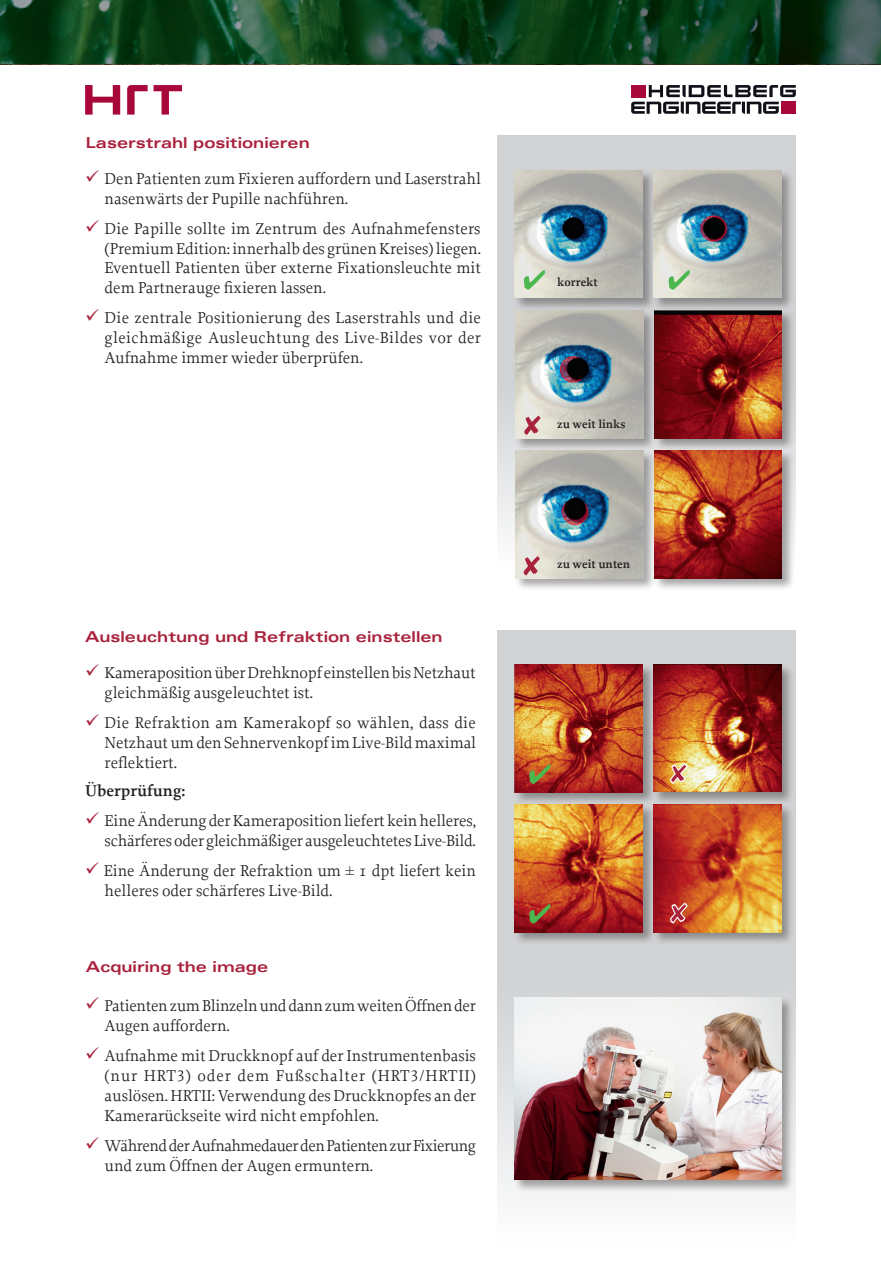
<style>
.page{position:relative;width:881px;height:1263px;background:#fff}
.page>*{position:absolute;margin:0;border:0;box-sizing:border-box;transform-origin:0 0}
.t1{font:16.5px/19.8px "Proforma";color:#231f20}
.t2{font:16.5px/19.8px "Proforma";letter-spacing:-.025em;color:#231f20}
.t3{font:600 16.5px "Proforma";color:#231f20}
.t4{font:700 expanded 15px "Univers LT";color:#a9233d}
.t5{font:600 12px "Proforma";color:#231f20}
.s1{color:#a9233d}
.s2{font-family:"Times New Roman"}
</style>
<div class="page">
<img style="left:0;top:0;width:880px;height:64px">
<svg style="left:497px;top:630px;width:297px;height:563px;background:#d2d3d5"></svg>
<svg style="left:631px;top:85px;width:164px;height:29px"></svg>
<div style="left:631px;top:85px;width:15px;height:12px;background:#a80739"></div>
<div style="left:780px;top:102px;width:15px;height:12px;background:#a80739"></div>
<svg style="left:127px;top:85px;width:20px;height:30px"></svg>
<svg style="left:85px;top:85px;width:35px;height:30px"></svg>
<svg style="left:153px;top:85px;width:29px;height:30px"></svg>
<div style="left:497px;top:136px;width:297px;height:468px;background:linear-gradient(to bottom,#c4c5c8,#f6f6f7)"></div>
<div style="left:652px;top:664px;width:142px;height:141px;background:#231f20;opacity:.4"></div>
<img style="left:655px;top:664px;width:126px;height:128px">
<div style="left:514px;top:664px;width:141px;height:141px;background:#231f20;opacity:.4"></div>
<img style="left:514px;top:664px;width:128px;height:128px">
<div style="left:514px;top:804px;width:141px;height:141px;background:#231f20;opacity:.4"></div>
<img style="left:514px;top:805px;width:128px;height:127px">
<div style="left:652px;top:804px;width:142px;height:141px;background:#231f20;opacity:.4"></div>
<img style="left:653px;top:805px;width:128px;height:127px">
<div style="left:513px;top:996px;width:281px;height:197px;background:#231f20;opacity:.4"></div>
<img style="left:514px;top:997px;width:267px;height:183px">
<div style="left:513px;top:169px;width:142px;height:142px;background:#231f20;opacity:.4"></div>
<img style="left:514px;top:170px;width:128px;height:128px">
<div style="left:652px;top:169px;width:142px;height:142px;background:#231f20;opacity:.4"></div>
<img style="left:653px;top:170px;width:128px;height:128px">
<div style="left:514px;top:310px;width:142px;height:141px;background:#231f20;opacity:.4"></div>
<img style="left:515px;top:311px;width:127px;height:127px">
<div style="left:653px;top:310px;width:141px;height:141px;background:#231f20;opacity:.4"></div>
<img style="left:654px;top:311px;width:127px;height:127px">
<div style="left:514px;top:450px;width:142px;height:142px;background:#231f20;opacity:.4"></div>
<img style="left:515px;top:451px;width:127px;height:127px">
<div style="left:653px;top:450px;width:141px;height:142px;background:#231f20;opacity:.4"></div>
<img style="left:654px;top:451px;width:127px;height:127px">
<svg style="left:668px;top:764px;width:19px;height:20px"></svg>
<svg style="left:668px;top:903px;width:19px;height:21px"></svg>
<svg style="left:529px;top:764px;width:21px;height:20px"></svg>
<svg style="left:529px;top:904px;width:21px;height:19px"></svg>
<svg style="left:523px;top:556px;width:16px;height:19px"></svg>
<svg style="left:524px;top:416px;width:16px;height:19px"></svg>
<svg style="left:523px;top:270px;width:21px;height:20px"></svg>
<svg style="left:668px;top:270px;width:21px;height:20px"></svg>
<p class="t4" style="left:86px;top:134px;width:225px">Laserstrahl positionieren</p>
<p class="t1" style="left:105px;top:168px;width:377px;text-indent:-20px"><span class="s1">✓</span> Den Patienten zum Fixieren auffordern und Laserstrahl nasenwärts der Pupille nachführen.</p>
<p class="t1" style="left:105px;top:218px;width:378px;text-align:justify;text-indent:-20px"><span class="s1">✓</span> Die Papille sollte im Zentrum des Aufnahmefensters (Premium Edition: innerhalb des grünen Kreises) liegen.<br>Eventuell Patienten über externe Fixationsleuchte mit dem Partnerauge fixieren lassen.</p>
<p class="t1" style="left:105px;top:308px;width:378px;text-align:justify;text-indent:-20px"><span class="s1">✓</span> Die zentrale Positionierung des Laserstrahls und die gleichmäßige Ausleuchtung des Live-Bildes vor der Aufnahme immer wieder überprüfen.</p>
<p class="t4" style="left:85px;top:628px;width:359px">Ausleuchtung und Refraktion einstellen</p>
<p class="t1" style="left:105px;top:663px;width:372px;text-indent:-20px"><span class="s1">✓</span> Kameraposition über Drehknopf einstellen bis Netzhaut gleichmäßig ausgeleuchtet ist.</p>
<p class="t1" style="left:105px;top:713px;width:373px;text-align:justify;text-indent:-20px"><span class="s1">✓</span> Die Refraktion am Kamerakopf so wählen, dass die Netzhaut um den Sehnervenkopf im Live-Bild maximal reflektiert.</p>
<p class="t3" style="left:85px;top:780px;width:102px">Überprüfung:</p>
<p class="t1" style="left:85px;top:811px;width:392px;text-align:right"><span class="s1">✓</span> Eine Änderung der Kameraposition liefert kein helleres, schärferes oder gleichmäßiger ausgeleuchtetes Live-Bild.</p>
<p class="t1" style="left:105px;top:861px;width:372px;text-indent:-20px"><span class="s1">✓</span> Eine Änderung der Refraktion um <span class="s2">±</span> 1 dpt liefert kein helleres oder schärferes Live-Bild.</p>
<p class="t4" style="left:86px;top:958px;width:184px">Acquiring the image</p>
<p class="t1" style="left:105px;top:996px;width:372px;text-indent:-20px"><span class="s1">✓</span> Patienten zum Blinzeln und dann zum weiten Öffnen der<br>Augen auffordern.</p>
<p class="t1" style="left:105px;top:1046px;width:372px;text-align:justify;text-indent:-19px"><span class="s1">✓</span> Aufnahme mit Druckknopf auf der Instrumentenbasis (nur HRT3) oder dem Fußschalter (HRT3/HRTII) auslösen. HRTII: Verwendung des Druckknopfes an der Kamerarückseite wird nicht empfohlen.</p>
<p class="t2" style="left:105px;top:1135px;width:373px;text-indent:-20px"><span class="s1">✓</span> Während der Aufnahmedauer den Patienten zur Fixierung und zum Öffnen der Augen ermuntern.</p>
<p class="t5" style="left:557px;top:274px;width:42px">korrekt</p>
<p class="t5" style="left:557px;top:417px;width:70px">zu weit links</p>
<p class="t5" style="left:557px;top:557px;width:74px">zu weit unten</p>
</div>
